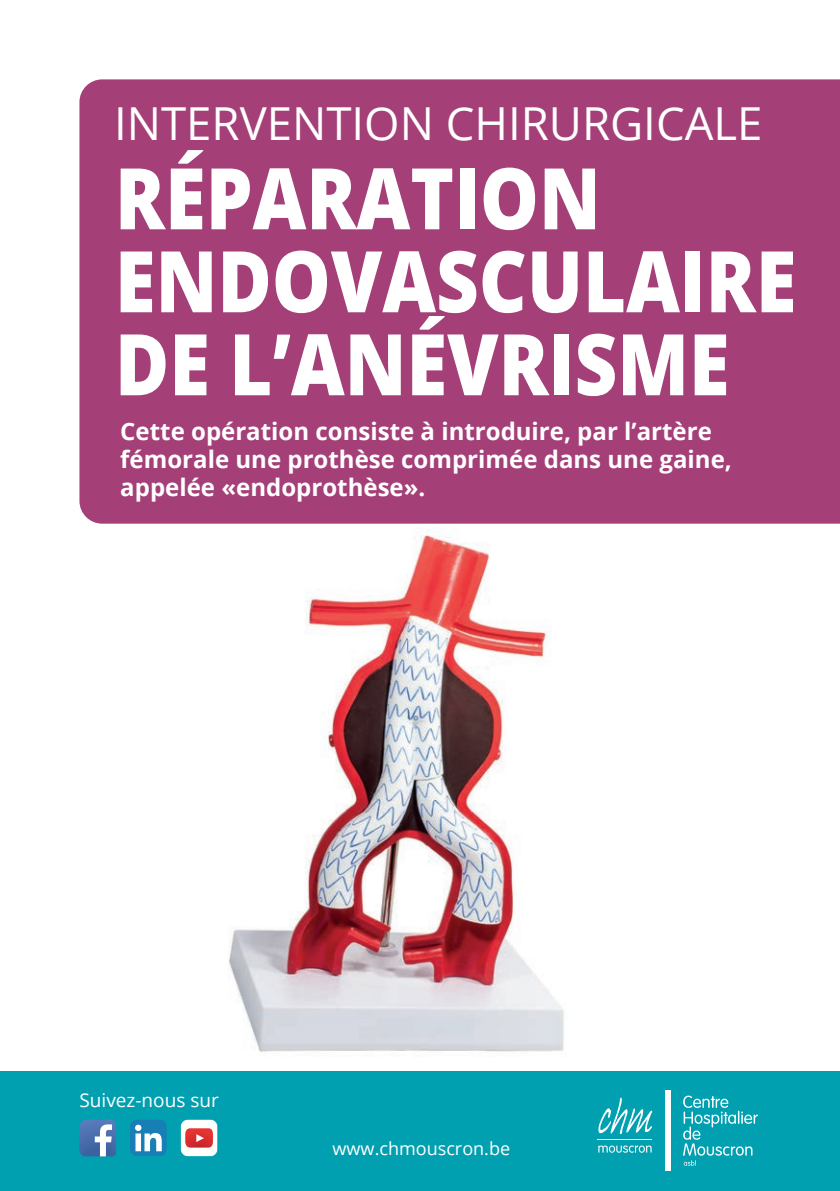
<style>
.page{position:relative;width:840px;height:1191px;background:#fff}
.page>*{position:absolute;margin:0;border:0;box-sizing:border-box;transform-origin:0 0}
.t1{font:800 85px/83px "Open Sans";color:#fff;scale:.87 1}
.t2{font:45.4px "Open Sans";color:#fff}
.t3{font:700 24px/28px "Open Sans";color:#fff}
.t4{font:19px "Open Sans";color:#fff}
.t5{font:18px "Open Sans";color:#fff}
</style>
<div class="page">
<img style="left:97px;top:523px;width:742px;height:529px">
<div style="left:0;top:1071px;width:839px;height:120px;background:#00a0b0"></div>
<div style="left:79px;top:79px;width:760px;height:444px;background:#a43f78"></div>
<svg style="left:598px;top:1097px;width:54px;height:37px"></svg>
<hr style="left:597px;top:1138px;width:54px;height:1px;background:#fff">
<svg style="left:598px;top:1145px;width:53px;height:7px"></svg>
<div style="left:665px;top:1090px;width:5px;height:81px;background:#fff"></div>
<svg style="left:683px;top:1095px;width:74px;height:70px"></svg>
<svg style="left:79px;top:1119px;width:37px;height:37px"></svg>
<svg style="left:130px;top:1120px;width:37px;height:36px"></svg>
<svg style="left:180px;top:1119px;width:37px;height:37px"></svg>
<h2 class="t2" style="left:114px;top:92px;width:649px">INTERVENTION CHIRURGICALE</h2>
<h1 class="t1" style="left:115px;top:152px;width:784px">RÉPARATION<br>ENDOVASCULAIRE<br>DE L’ANÉVRISME</h1>
<p class="t3" style="left:120px;top:416px;width:612px">Cette opération consiste à introduire, par l’artère fémorale une prothèse comprimée dans une gaine, appelée «endoprothèse».</p>
<p class="t4" style="left:79px;top:1086px;width:141px">Suivez-nous sur</p>
<p class="t5" style="left:332px;top:1136px;width:179px">www.chmouscron.be</p>
</div>
